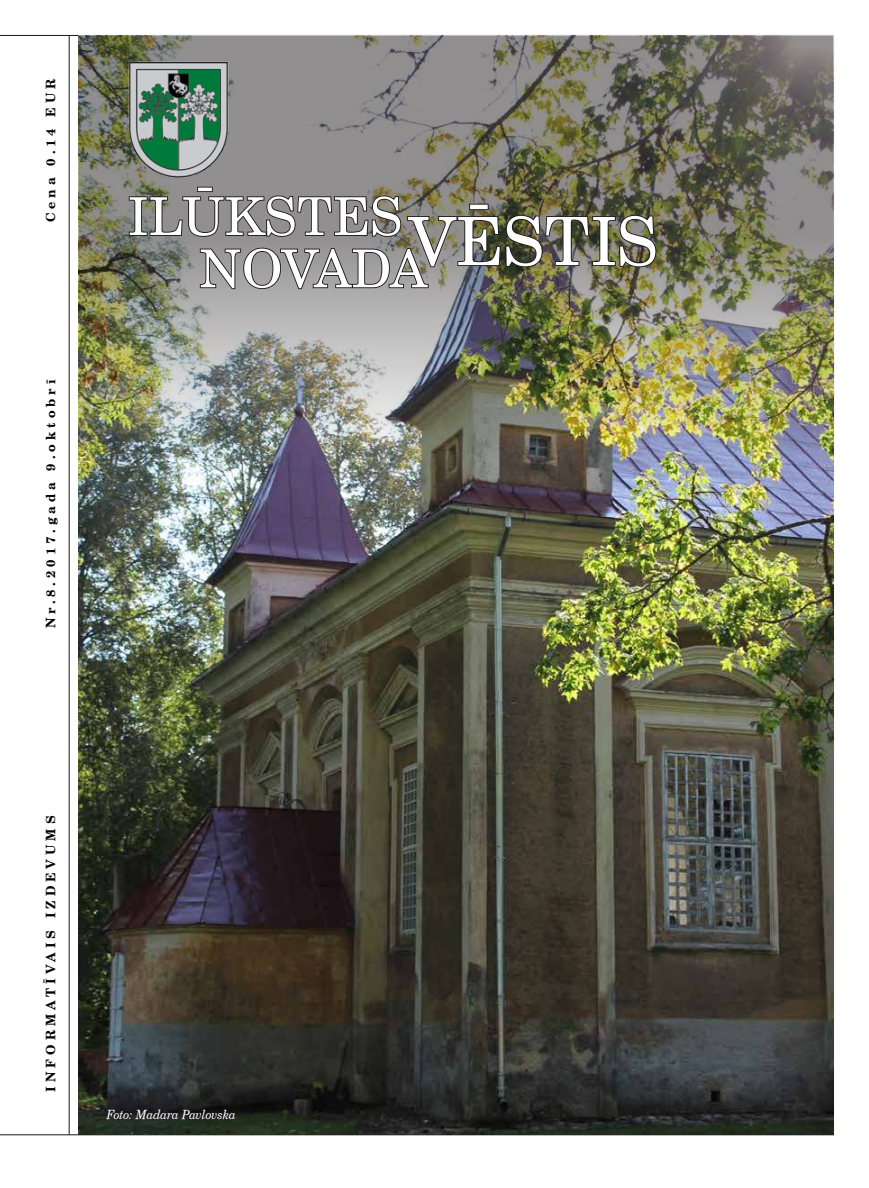
<style>
.page{position:relative;width:869px;height:1188px;background:#fff}
.page>*{position:absolute;margin:0;border:0;box-sizing:border-box;transform-origin:0 0}
.t1{font:52.25px/52.2px "Century Schoolbook TL";color:#fff}
.t2{font:700 12.5px "Century Schoolbook TL";letter-spacing:.32em;color:#000}
.t3{font:italic 12.5px "Century Schoolbook TL";letter-spacing:-.01em;color:#fff;scale:.96 1}
</style>
<div class="page">
<img style="left:78px;top:457px;width:755px;height:677px">
<svg style="left:104px;top:1099px;width:133px;height:21px;background:#1c1b1d"></svg>
<hr style="left:69px;top:35px;width:1px;height:1099px;background:#1b181c">
<img style="left:78px;top:35px;width:755px;height:422px">
<img style="left:127px;top:60px;width:104px;height:118px">
<img style="left:128px;top:186px;width:529px;height:104px">
<p class="t2" style="left:43px;top:222px;width:145px;rotate:-90deg">Cena 0.14 EUR</p>
<p class="t2" style="left:43px;top:628px;width:250px;rotate:-90deg">Nr.8.2017.gada 9.oktobrī</p>
<h1 class="t1" style="left:199px;top:189px;width:459px;text-indent:-71px">ILŪKSTES<br>NOVADA<sup>VĒSTIS</sup></h1>
<p class="t2" style="left:43px;top:1091px;width:277px;rotate:-90deg">INFORMATĪVAIS IZDEVUMS</p>
<p class="t3" style="left:106px;top:1106px;width:136px">Foto: Madara Pavlovska</p>
</div>
